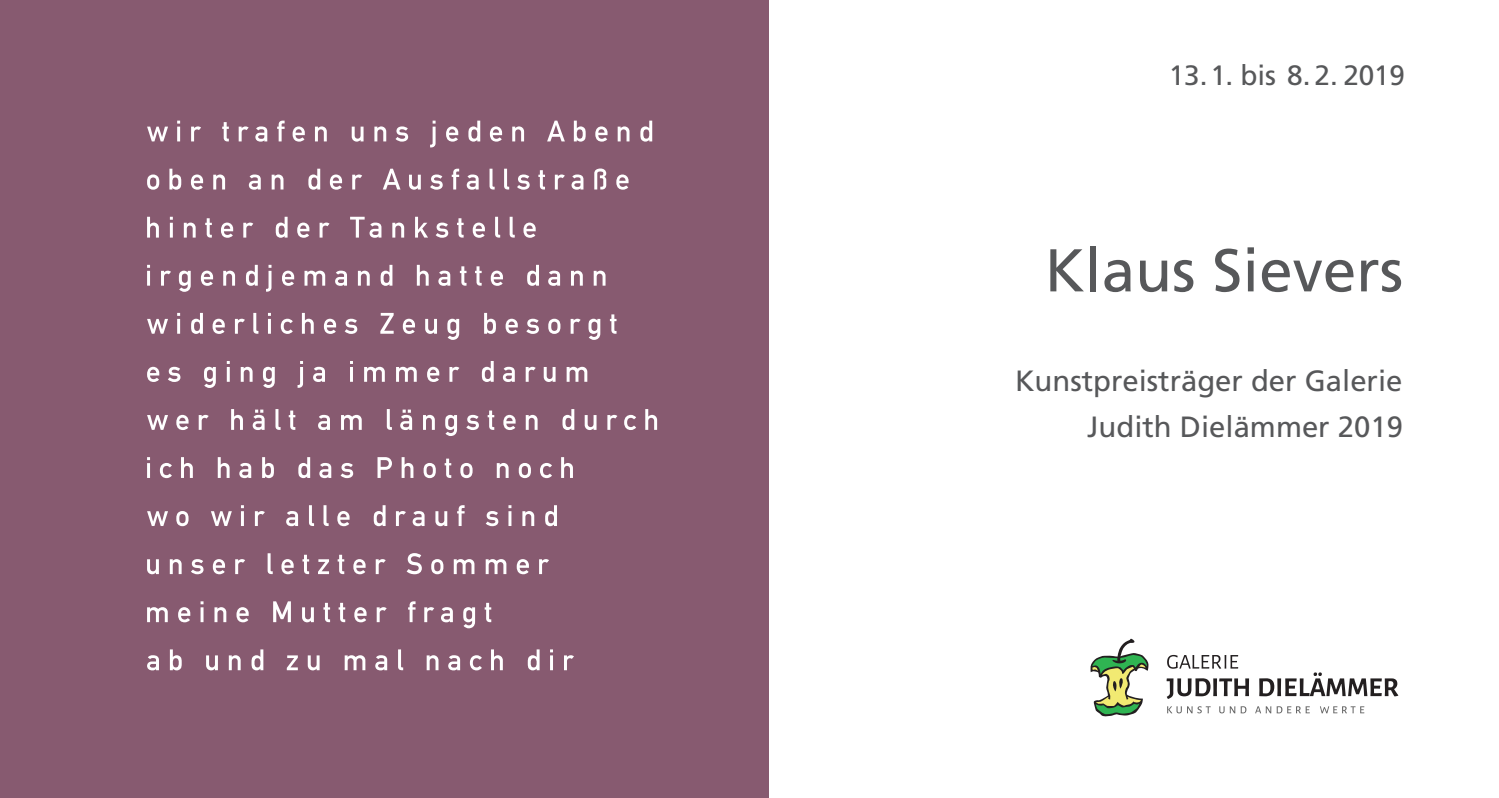
<style>
.page{position:relative;width:1499px;height:798px;background:#fff}
.page>*{position:absolute;margin:0;border:0;box-sizing:border-box;transform-origin:0 0}
.t1{font:60.3px "Frutiger";color:#57585a}
.t2{font:29.25px/45px "Frutiger";color:#57585a;text-align:right}
.t3{font:27.9px "Frutiger";color:#57585a}
</style>
<div class="page">
<div style="left:0;top:0;width:769px;height:797px;background:#875a70"></div>
<svg style="left:147px;top:121px;width:505px;height:26px"></svg>
<svg style="left:147px;top:168px;width:481px;height:22px"></svg>
<svg style="left:147px;top:217px;width:389px;height:21px"></svg>
<svg style="left:147px;top:265px;width:458px;height:27px"></svg>
<svg style="left:147px;top:313px;width:469px;height:27px"></svg>
<svg style="left:147px;top:361px;width:440px;height:27px"></svg>
<svg style="left:147px;top:409px;width:510px;height:27px"></svg>
<svg style="left:147px;top:457px;width:426px;height:21px"></svg>
<svg style="left:147px;top:505px;width:410px;height:21px"></svg>
<svg style="left:147px;top:553px;width:402px;height:21px"></svg>
<svg style="left:147px;top:601px;width:344px;height:27px"></svg>
<svg style="left:147px;top:649px;width:427px;height:21px"></svg>
<svg style="left:1090px;top:638px;width:59px;height:78px"></svg>
<svg style="left:1166px;top:654px;width:232px;height:44px"></svg>
<svg style="left:1167px;top:706px;width:197px;height:7px"></svg>
<p class="t3" style="left:1169px;top:59px;width:238px">13. 1. bis 8. 2. 2019</p>
<h1 class="t1" style="left:1045px;top:235px;width:360px">Klaus Sievers</h1>
<p class="t2" style="left:1015px;top:359px;width:389px">Kunstpreisträger der Galerie<br>Judith Dielämmer 2019</p>
</div>
